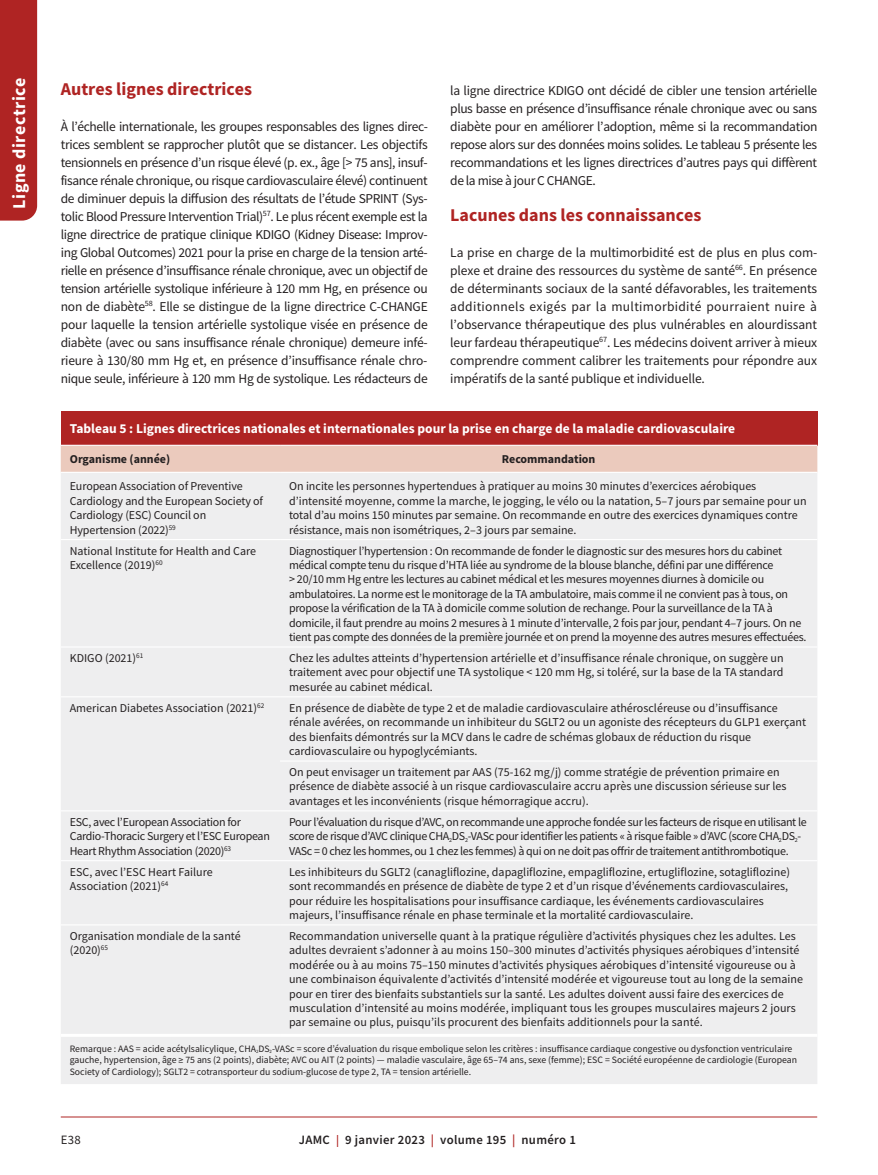
<style>
.page{position:relative;width:878px;height:1175px;background:#fff}
.page>*{position:absolute;margin:0;border:0;box-sizing:border-box;transform-origin:0 0}
.t1{font:700 18px "Source Sans Pro";color:#af2423}
.t2{font:700 18px "Source Sans Pro";letter-spacing:.025em;color:#fff}
.t3{font:13.5px/18px "Source Sans Pro";letter-spacing:-.03em;color:#231f20;text-align:justify}
.t4{font:700 13.5px "Source Sans Pro";color:#fff}
.t5{font:600 12.75px "Source Sans Pro";letter-spacing:.025em;color:#231f20}
.t6{font:12.75px "Source Sans Pro";color:#231f20}
.t7{font:12px/14.4px "Source Sans Pro";color:#231f20}
.t8{font:12px/14.4px "Source Sans Pro";letter-spacing:-.02em;color:#231f20}
.t9{font:12px/14.4px "Source Sans Pro";letter-spacing:-.03em;color:#231f20}
.t10{font:12px/14.4px "Source Sans Pro";letter-spacing:-.025em;color:#231f20}
.t11{font:700 12px "Source Sans Pro";color:#231f20}
.t12{font:9.75px/11.7px "Source Sans Pro";color:#231f20}
.s1{font-size:12px;color:#af2423}
.s2{color:#af2423}
</style>
<div class="page">
<div style="left:0;top:0;width:37px;height:220px;background:#af2423"></div>
<hr style="left:61px;top:1116px;width:756px;height:1px;background:#af2423">
<div style="left:61px;top:411px;width:756px;height:34px;background:#af2423"></div>
<div style="left:61px;top:446px;width:756px;height:26px;background:#ebcabd"></div>
<div style="left:61px;top:473px;width:756px;height:611px;background:#eeeeef"></div>
<hr style="left:61px;top:646px;width:219px;height:1px;background:#fff">
<hr style="left:280px;top:646px;width:537px;height:1px;background:#fff">
<hr style="left:280px;top:696px;width:537px;height:1px;background:#fff">
<hr style="left:280px;top:760px;width:537px;height:1px;background:#fff">
<hr style="left:280px;top:810px;width:537px;height:1px;background:#fff">
<hr style="left:61px;top:860px;width:219px;height:1px;background:#fff">
<hr style="left:280px;top:860px;width:537px;height:1px;background:#fff">
<hr style="left:61px;top:696px;width:219px;height:1px;background:#fff">
<hr style="left:61px;top:810px;width:219px;height:1px;background:#fff">
<hr style="left:61px;top:924px;width:219px;height:1px;background:#fff">
<hr style="left:280px;top:924px;width:537px;height:1px;background:#fff">
<hr style="left:61px;top:1033px;width:219px;height:3px;background:#fff">
<hr style="left:280px;top:1033px;width:537px;height:3px;background:#fff">
<hr style="left:61px;top:539px;width:219px;height:1px;background:#fff">
<hr style="left:280px;top:539px;width:537px;height:1px;background:#fff">
<h1 class="t2" style="left:7px;top:208px;width:132px;rotate:-90deg">Ligne directrice</h1>
<h1 class="t1" style="left:61px;top:76px;width:193px">Autres lignes directrices</h1>
<p class="t3" style="left:61px;top:117px;width:368px">À l’échelle internationale, les groupes responsables des lignes direc&shy;trices semblent se rapprocher plutôt que se distancer. Les objectifs tensionnels en présence d’un risque élevé (p. ex., âge [&gt; 75 ans], insuf&shy;fisance rénale chronique, ou risque cardiovasculaire élevé) continuent de diminuer depuis la diffusion des résultats de l’étude SPRINT (Sys&shy;tolic Blood Pressure Intervention Trial)<sup>57</sup>. Le plus récent exemple est la ligne directrice de pratique clinique KDIGO (Kidney Disease: Improv&shy;ing Global Outcomes) 2021 pour la prise en charge de la tension arté&shy;rielle en présence d’insuffisance rénale chronique, avec un objectif de tension artérielle systolique inférieure à 120 mm Hg, en présence ou non de diabète<sup>58</sup>. Elle se distingue de la ligne directrice C-CHANGE pour laquelle la tension artérielle systolique visée en présence de diabète (avec ou sans insuffisance rénale chronique) demeure infé&shy;rieure à 130/80 mm Hg et, en présence d’insuffisance rénale chro&shy;nique seule, inférieure à 120 mm Hg de systolique. Les rédacteurs de</p>
<p class="t3" style="left:450px;top:81px;width:368px">la ligne directrice KDIGO ont décidé de cibler une tension artérielle plus basse en présence d’insuffisance rénale chronique avec ou sans diabète pour en améliorer l’adoption, même si la recommandation repose alors sur des données moins solides. Le tableau 5 présente les recommandations et les lignes directrices d’autres pays qui diffèrent de la mise à jour C CHANGE.</p>
<h1 class="t1" style="left:450px;top:202px;width:253px">Lacunes dans les connaissances</h1>
<p class="t3" style="left:450px;top:243px;width:369px">La prise en charge de la multimorbidité est de plus en plus com&shy;plexe et draine des ressources du système de santé<sup>66</sup>. En présence de déterminants sociaux de la santé défavorables, les traitements additionnels exigés par la multimorbidité pourraient nuire à l’observance thérapeutique des plus vulnérables en alourdissant leur fardeau thérapeutique<sup>67</sup>. Les médecins doivent arriver à mieux comprendre comment calibrer les traitements pour répondre aux impératifs de la santé publique et individuelle.</p>
<p class="t4" style="left:70px;top:420px;width:667px">Tableau 5 : Lignes directrices nationales et internationales pour la prise en charge de la maladie cardiovasculaire</p>
<p class="t11" style="left:70px;top:451px;width:102px">Organisme (année)</p>
<p class="t11" style="left:502px;top:451px;width:95px">Recommandation</p>
<p class="t7" style="left:70px;top:479px;width:195px">European Association of Preventive<br>Cardiology and the European Society of<br>Cardiology (ESC) Council on<br>Hypertension (2022)<sup>59</sup></p>
<p class="t7" style="left:289px;top:479px;width:519px">On incite les personnes hypertendues à pratiquer au moins 30 minutes d’exercices aérobiques d’intensité moyenne, comme la marche, le jogging, le vélo ou la natation, 5–7 jours par semaine pour un total d’au moins 150 minutes par semaine. On recommande en outre des exercices dynamiques contre résistance, mais non isométriques, 2–3 jours par semaine.</p>
<p class="t7" style="left:70px;top:543px;width:188px">National Institute for Health and Care<br>Excellence (2019)<sup>60</sup></p>
<p class="t8" style="left:289px;top:543px;width:519px">Diagnostiquer l’hypertension : On recommande de fonder le diagnostic sur des mesures hors du cabinet médical compte tenu du risque d’HTA liée au syndrome de la blouse blanche, défini par une différence<br>&gt; 20/10 mm Hg entre les lectures au cabinet médical et les mesures moyennes diurnes à domicile ou ambulatoires. La norme est le monitorage de la TA ambulatoire, mais comme il ne convient pas à tous, on propose la vérification de la TA à domicile comme solution de rechange. Pour la surveillance de la TA à domicile, il faut prendre au moins 2 mesures à 1 minute d’intervalle, 2 fois par jour, pendant 4–7 jours. On ne tient pas compte des données de la première journée et on prend la moyenne des autres mesures effectuées.</p>
<p class="t7" style="left:70px;top:650px;width:75px">KDIGO (2021)<sup>61</sup></p>
<p class="t7" style="left:289px;top:650px;width:496px;text-align:justify">Chez les adultes atteints d’hypertension artérielle et d’insuffisance rénale chronique, on suggère un traitement avec pour objectif une TA systolique &lt; 120 mm Hg, si toléré, sur la base de la TA standard mesurée au cabinet médical.</p>
<p class="t7" style="left:70px;top:700px;width:196px">American Diabetes Association (2021)<sup>62</sup></p>
<p class="t7" style="left:289px;top:700px;width:518px">En présence de diabète de type 2 et de maladie cardiovasculaire athéroscléreuse ou d’insuffisance rénale avérées, on recommande un inhibiteur du SGLT2 ou un agoniste des récepteurs du GLP1 exerçant des bienfaits démontrés sur la MCV dans le cadre de schémas globaux de réduction du risque cardiovasculaire ou hypoglycémiants.</p>
<p class="t7" style="left:289px;top:764px;width:499px">On peut envisager un traitement par AAS (75-162 mg/j) comme stratégie de prévention primaire en présence de diabète associé à un risque cardiovasculaire accru après une discussion sérieuse sur les avantages et les inconvénients (risque hémorragique accru).</p>
<p class="t10" style="left:70px;top:814px;width:202px">ESC, avec l’European Association for<br>Cardio-Thoracic Surgery et l’ESC European<br>Heart Rhythm Association (2020)<sup>63</sup></p>
<p class="t9" style="left:289px;top:814px;width:519px">Pour l’évaluation du risque d’AVC, on recommande une approche fondée sur les facteurs de risque en utilisant le score de risque d’AVC clinique CHA<sub>2</sub>DS<sub>2</sub>-VASc pour identifier les patients « à risque faible » d’AVC (score CHA<sub>2</sub>DS<sub>2</sub>-<br>VASc = 0 chez les hommes, ou 1 chez les femmes) à qui on ne doit pas offrir de traitement antithrombotique.</p>
<p class="t7" style="left:70px;top:864px;width:144px">ESC, avec l’ESC Heart Failure<br>Association (2021)<sup>64</sup></p>
<p class="t7" style="left:289px;top:864px;width:502px">Les inhibiteurs du SGLT2 (canagliflozine, dapagliflozine, empagliflozine, ertugliflozine, sotagliflozine) sont recommandés en présence de diabète de type 2 et d’un risque d’événements cardiovasculaires, pour réduire les hospitalisations pour insuffisance cardiaque, les événements cardiovasculaires majeurs, l’insuffisance rénale en phase terminale et la mortalité cardiovasculaire.</p>
<p class="t7" style="left:70px;top:928px;width:172px">Organisation mondiale de la santé (2020)<sup>65</sup></p>
<p class="t7" style="left:289px;top:928px;width:515px">Recommandation universelle quant à la pratique régulière d’activités physiques chez les adultes. Les adultes devraient s’adonner à au moins 150–300 minutes d’activités physiques aérobiques d’intensité modérée ou à au moins 75–150 minutes d’activités physiques aérobiques d’intensité vigoureuse ou à une combinaison équivalente d’activités d’intensité modérée et vigoureuse tout au long de la semaine pour en tirer des bienfaits substantiels sur la santé. Les adultes doivent aussi faire des exercices de musculation d’intensité au moins modérée, impliquant tous les groupes musculaires majeurs 2 jours par semaine ou plus, puisqu’ils procurent des bienfaits additionnels pour la santé.</p>
<p class="t12" style="left:70px;top:1042px;width:729px">Remarque : AAS = acide acétylsalicylique, CHA<sub>2</sub>DS<sub>2</sub>-VASc = score d’évaluation du risque embolique selon les critères : insuffisance cardiaque congestive ou dysfonction ventriculaire gauche, hypertension, âge ≥ 75 ans (2 points), diabète; AVC ou AIT (2 points) — maladie vasculaire, âge 65–74 ans, sexe (femme); ESC = Société européenne de cardiologie (European<br>Society of Cardiology); SGLT2 = cotransporteur du sodium-glucose de type 2, TA = tension artérielle.</p>
<p class="t6" style="left:61px;top:1132px;width:22px">E38</p>
<p class="t5" style="left:299px;top:1131px;width:279px">JAMC <span class="s1">|</span> 9 janvier 2023 <span class="s2">|</span> volume 195 <span class="s2">|</span> numéro 1</p>
</div>
